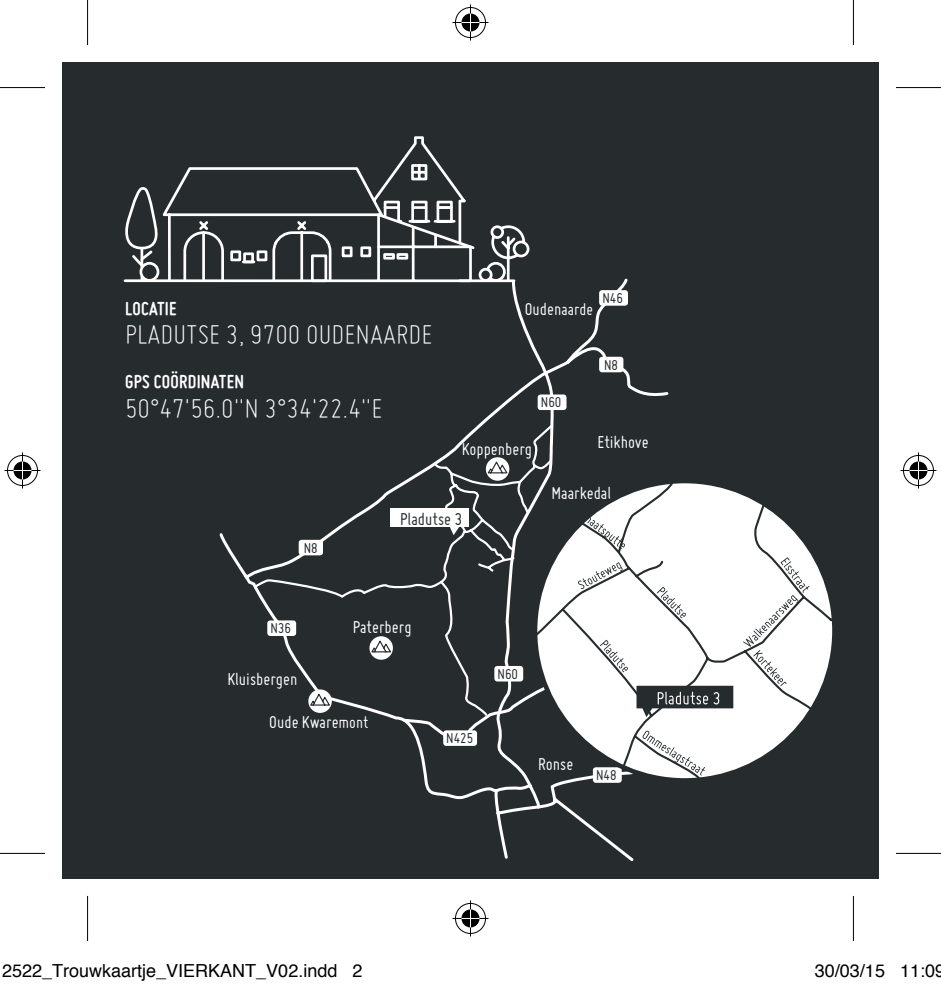
<style>
.page{position:relative;width:941px;height:986px;background:#fff}
.page>*{position:absolute;margin:0;border:0;box-sizing:border-box;transform-origin:0 0}
.t1{font:300 30px "Miso";color:#fff}
.t2{font:700 20.1px "Miso";letter-spacing:.015em;color:#fff}
.t3{font:18.6px "Miso";color:#fff}
.t4{font:18.6px "Miso";color:#262b2d}
.t5{font:18px "Helvetica";color:#000}
.t6{font:15.6px "Miso";color:#262b2d}
.s1{font-size:18px}
</style>
<div class="page">
<div style="left:62px;top:62px;width:816px;height:816px;background:#262b2d"></div>
<svg style="left:219px;top:278px;width:450px;height:584px"></svg>
<div style="left:599px;top:357px;width:24px;height:15px;background:#fff;border-radius:3px"></div>
<div style="left:537px;top:394px;width:29px;height:16px;background:#fff;border-radius:3px"></div>
<div style="left:599px;top:290px;width:29px;height:15px;background:#fff;border-radius:3px"></div>
<svg style="left:253px;top:423px;width:316px;height:318px"></svg>
<svg style="left:532px;top:480px;width:298px;height:302px"></svg>
<svg style="left:636px;top:685px;width:97px;height:32px"></svg>
<svg style="left:178px;top:136px;width:352px;height:147px"></svg>
<hr style="left:459px;top:279px;width:55px;height:3px;background:#fff">
<svg style="left:134px;top:187px;width:373px;height:96px"></svg>
<svg style="left:123px;top:199px;width:353px;height:84px"></svg>
<svg style="left:0;top:853px;width:45px;height:1px"></svg>
<svg style="left:896px;top:853px;width:44px;height:1px"></svg>
<svg style="left:853px;top:0;width:1px;height:45px"></svg>
<svg style="left:853px;top:895px;width:1px;height:45px"></svg>
<hr style="left:0;top:87px;width:45px;height:1px;background:#000">
<hr style="left:895px;top:87px;width:45px;height:1px;background:#000">
<hr style="left:0;top:852px;width:45px;height:1px;background:#000">
<hr style="left:895px;top:852px;width:45px;height:1px;background:#000">
<hr style="left:87px;top:0;width:1px;height:45px;background:#000">
<hr style="left:87px;top:895px;width:1px;height:45px;background:#000">
<hr style="left:852px;top:0;width:1px;height:45px;background:#000">
<hr style="left:852px;top:895px;width:1px;height:45px;background:#000">
<div style="left:453px;top:6px;width:34px;height:33px;border:4px solid #fff;border-radius:50%"></div>
<hr style="left:452px;top:21px;width:36px;height:3px;background:#fff">
<hr style="left:468px;top:5px;width:4px;height:36px;background:#fff">
<div style="left:459px;top:12px;width:22px;height:21px;border:4px solid #fff;border-radius:50%"></div>
<div style="left:455px;top:7px;width:31px;height:31px;border:1px solid #000;border-radius:50%"></div>
<hr style="left:452px;top:22px;width:36px;height:1px;background:#000">
<hr style="left:470px;top:5px;width:1px;height:36px;background:#000">
<svg style="left:461px;top:14px;width:18px;height:18px"></svg>
<div style="left:453px;top:901px;width:34px;height:34px;border:4px solid #fff;border-radius:50%"></div>
<svg style="left:452px;top:916px;width:36px;height:4px"></svg>
<hr style="left:468px;top:900px;width:4px;height:36px;background:#fff">
<div style="left:459px;top:907px;width:22px;height:22px;border:4px solid #fff;border-radius:50%"></div>
<div style="left:455px;top:903px;width:31px;height:30px;border:1px solid #000;border-radius:50%"></div>
<hr style="left:452px;top:917px;width:36px;height:1px;background:#000">
<hr style="left:470px;top:900px;width:1px;height:36px;background:#000">
<svg style="left:461px;top:909px;width:18px;height:18px"></svg>
<div style="left:6px;top:453px;width:33px;height:34px;border:4px solid #fff;border-radius:50%"></div>
<hr style="left:4px;top:468px;width:36px;height:4px;background:#fff">
<hr style="left:21px;top:452px;width:3px;height:36px;background:#fff">
<div style="left:12px;top:459px;width:21px;height:22px;border:4px solid #fff;border-radius:50%"></div>
<div style="left:7px;top:455px;width:31px;height:31px;border:1px solid #000;border-radius:50%"></div>
<hr style="left:4px;top:470px;width:36px;height:1px;background:#000">
<hr style="left:22px;top:452px;width:1px;height:36px;background:#000">
<svg style="left:14px;top:461px;width:18px;height:18px"></svg>
<div style="left:901px;top:453px;width:34px;height:34px;border:4px solid #fff;border-radius:50%"></div>
<hr style="left:900px;top:468px;width:36px;height:4px;background:#fff">
<svg style="left:916px;top:452px;width:4px;height:36px"></svg>
<div style="left:907px;top:459px;width:22px;height:22px;border:4px solid #fff;border-radius:50%"></div>
<div style="left:903px;top:455px;width:30px;height:31px;border:1px solid #000;border-radius:50%"></div>
<hr style="left:900px;top:470px;width:36px;height:1px;background:#000">
<hr style="left:917px;top:452px;width:1px;height:36px;background:#000">
<svg style="left:909px;top:461px;width:18px;height:18px"></svg>
<p class="t2" style="left:125px;top:297px;width:53px">LOCATIE</p>
<h1 class="t1" style="left:125px;top:317px;width:309px">PLADUTSE 3, 9700 OUDENAARDE</h1>
<p class="t2" style="left:125px;top:370px;width:120px">GPS COÖRDINATEN</p>
<h1 class="t1" style="left:125px;top:391px;width:259px">50°47'56.0"N 3°34'22.4"E</h1>
<p class="t3" style="left:525px;top:299px;width:70px">Ouden<span class="s1">aarde</span></p>
<p class="t6" style="left:602px;top:289px;width:22px">N46</p>
<p class="t6" style="left:541px;top:394px;width:22px">N60</p>
<p class="t6" style="left:604px;top:356px;width:15px">N8</p>
<p class="t3" style="left:462px;top:439px;width:72px">Koppenberg</p>
<p class="t3" style="left:597px;top:431px;width:53px">Etikhove</p>
<p class="t3" style="left:551px;top:482px;width:61px">Maarkedal</p>
<p class="t6" style="left:304px;top:539px;width:15px">N8</p>
<p class="t4" style="left:400px;top:508px;width:64px">Pladutse 3</p>
<p class="t6" style="left:270px;top:619px;width:22px">N36</p>
<p class="t3" style="left:227px;top:668px;width:71px">Kluisbergen</p>
<p class="t3" style="left:353px;top:617px;width:60px">Paterberg</p>
<p class="t3" style="left:269px;top:711px;width:101px">Oude Kware<span class="s1">mont</span></p>
<p class="t6" style="left:446px;top:729px;width:28px">N425</p>
<p class="t6" style="left:497px;top:665px;width:22px">N60</p>
<p class="t3" style="left:538px;top:753px;width:37px">Ronse</p>
<p class="t6" style="left:596px;top:766px;width:22px">N48</p>
<p class="t5" style="left:2px;top:956px;width:362px">2522_Trouwkaartje_VIERKANT_V02.indd 2</p>
<p class="t5" style="left:814px;top:956px;width:132px">30/03/15 11:09</p>
</div>
